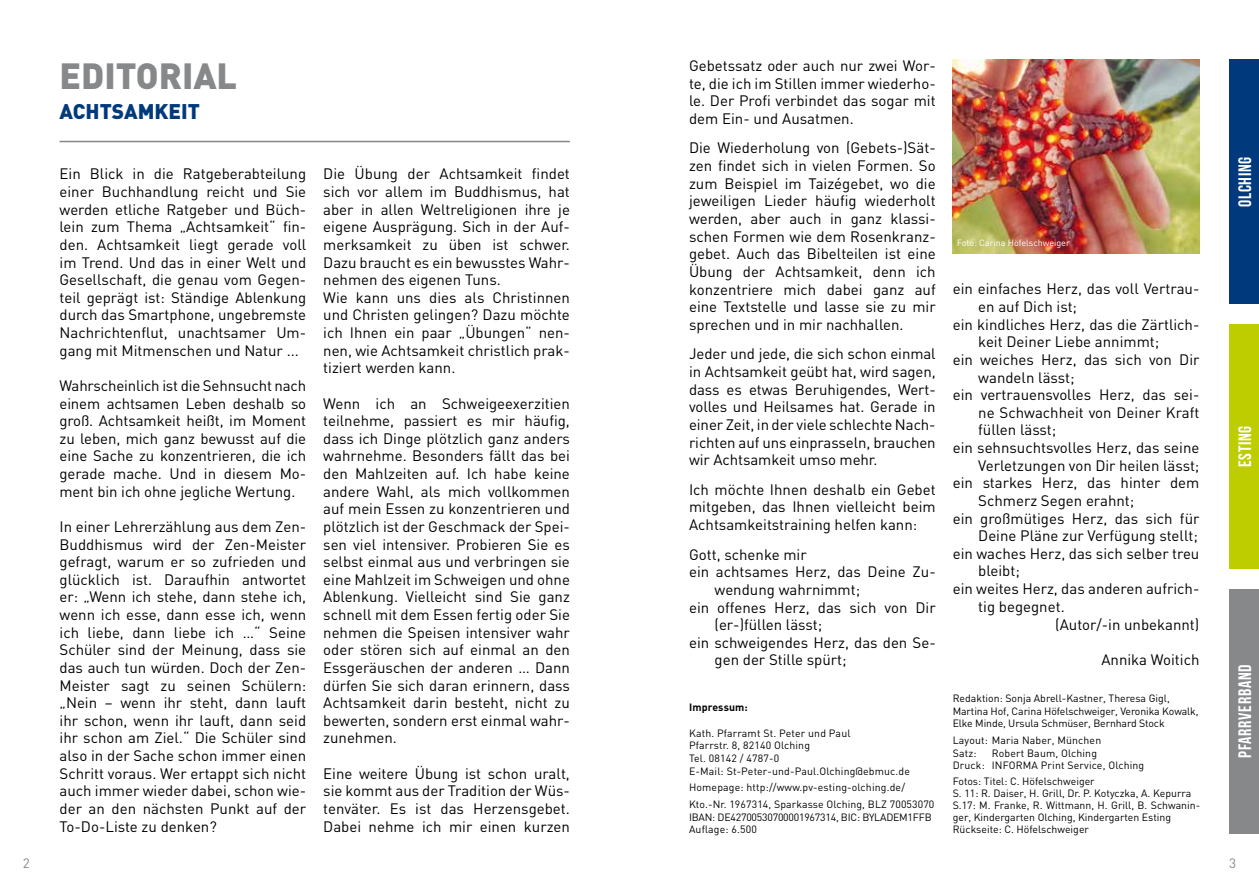
<style>
.page{position:relative;width:1259px;height:893px;background:#fff}
.page>*{position:absolute;margin:0;border:0;box-sizing:border-box;transform-origin:0 0}
.t1{font:900 36px "DIN";color:#87888a}
.t2{font:900 21px "DIN";color:#003a7c}
.t3{font:18px "Bebas Neue";letter-spacing:.04em;color:#fff}
.t4{font:15px/17.5px "DIN";color:#000;text-align:justify}
.t5{font:13.5px "DIN";color:#87888a}
.t6{font:10.5px/12.6px "DIN";color:#000}
.t7{font:10.5px/12.6px "DIN";letter-spacing:-.02em;color:#000}
.t8{font:700 10.5px "DIN";letter-spacing:.015em;color:#000}
.t9{font:9px "DIN";color:#fff}
</style>
<div class="page">
<div style="left:1229px;top:589px;width:30px;height:244px;background:#87888a"></div>
<div style="left:1229px;top:324px;width:30px;height:245px;background:#bdcd00"></div>
<div style="left:1229px;top:60px;width:30px;height:244px;background:#003a7c"></div>
<img style="left:952px;top:60px;width:247px;height:193px">
<hr style="left:60px;top:141px;width:510px;height:1px;background:#87888a">
<h1 class="t1" style="left:60px;top:52px;width:179px">EDITORIAL</h1>
<h2 class="t2" style="left:60px;top:97px;width:142px">ACHTSAMKEIT</h2>
<p class="t4" style="left:60px;top:165px;width:248px">Ein Blick in die Ratgeberabteilung einer Buchhandlung reicht und Sie werden etliche Ratgeber und Büch&shy;lein zum Thema „Achtsamkeit“ fin&shy;den. Achtsamkeit liegt gerade voll im Trend. Und das in einer Welt und Gesellschaft, die genau vom Gegen&shy;teil geprägt ist: Ständige Ablenkung durch das Smartphone, ungebremste Nachrichtenflut, unachtsamer Um&shy;gang mit Mitmenschen und Natur ...</p>
<p class="t4" style="left:60px;top:377px;width:248px">Wahrscheinlich ist die Sehnsucht nach einem achtsamen Leben deshalb so groß. Achtsamkeit heißt, im Moment zu leben, mich ganz bewusst auf die eine Sache zu konzentrieren, die ich gerade mache. Und in diesem Mo&shy;ment bin ich ohne jegliche Wertung.</p>
<p class="t4" style="left:60px;top:518px;width:248px">In einer Lehrerzählung aus dem Zen-Buddhismus wird der Zen-Meister gefragt, warum er so zufrieden und glücklich ist. Daraufhin antwortet er: „Wenn ich stehe, dann stehe ich, wenn ich esse, dann esse ich, wenn ich liebe, dann liebe ich …“ Seine Schüler sind der Meinung, dass sie das auch tun würden. Doch der Zen-Meister sagt zu seinen Schülern: „Nein – wenn ihr steht, dann lauft ihr schon, wenn ihr lauft, dann seid ihr schon am Ziel.“ Die Schüler sind also in der Sache schon immer einen Schritt voraus. Wer ertappt sich nicht auch immer wieder dabei, schon wie&shy;der an den nächsten Punkt auf der To-Do-Liste zu denken?</p>
<p class="t4" style="left:323px;top:165px;width:248px;text-align:left">Die Übung der Achtsamkeit findet sich vor allem im Buddhismus, hat aber in allen Weltreligionen ihre je eigene Ausprägung. Sich in der Auf&shy;merksamkeit zu üben ist schwer.<br>Dazu braucht es ein bewusstes Wahr&shy;nehmen des eigenen Tuns.<br>Wie kann uns dies als Christinnen und Christen gelingen? Dazu möchte ich Ihnen ein paar „Übungen“ nen&shy;nen, wie Achtsamkeit christlich prak&shy;tiziert werden kann.</p>
<p class="t4" style="left:323px;top:395px;width:248px">Wenn ich an Schweigeexerzitien teilnehme, passiert es mir häufig, dass ich Dinge plötzlich ganz anders wahrnehme. Besonders fällt das bei den Mahlzeiten auf. Ich habe keine andere Wahl, als mich vollkommen auf mein Essen zu konzentrieren und plötzlich ist der Geschmack der Spei&shy;sen viel intensiver. Probieren Sie es selbst einmal aus und verbringen sie eine Mahlzeit im Schweigen und ohne Ablenkung. Vielleicht sind Sie ganz schnell mit dem Essen fertig oder Sie nehmen die Speisen intensiver wahr oder stören sich auf einmal an den Essgeräuschen der anderen … Dann dürfen Sie sich daran erinnern, dass Achtsamkeit darin besteht, nicht zu bewerten, sondern erst einmal wahr&shy;zunehmen.</p>
<p class="t4" style="left:323px;top:765px;width:248px">Eine weitere Übung ist schon uralt, sie kommt aus der Tradition der Wüs&shy;tenväter. Es ist das Herzensgebet.<br>Dabei nehme ich mir einen kurzen</p>
<p class="t4" style="left:689px;top:57px;width:248px">Gebetssatz oder auch nur zwei Wor&shy;te, die ich im Stillen immer wiederho&shy;le. Der Profi verbindet das sogar mit dem Ein- und Ausatmen.</p>
<p class="t4" style="left:689px;top:139px;width:248px">Die Wiederholung von (Gebets-)Sät&shy;zen findet sich in vielen Formen. So zum Beispiel im Taizégebet, wo die jeweiligen Lieder häufig wiederholt werden, aber auch in ganz klassi&shy;schen Formen wie dem Rosenkranz&shy;gebet. Auch das Bibelteilen ist eine Übung der Achtsamkeit, denn ich konzentriere mich dabei ganz auf eine Textstelle und lasse sie zu mir sprechen und in mir nachhallen.</p>
<p class="t4" style="left:689px;top:345px;width:248px">Jeder und jede, die sich schon einmal in Achtsamkeit geübt hat, wird sagen, dass es etwas Beruhigendes, Wert&shy;volles und Heilsames hat. Gerade in einer Zeit, in der viele schlechte Nach&shy;richten auf uns einprasseln, brauchen wir Achtsamkeit umso mehr.</p>
<p class="t4" style="left:689px;top:481px;width:248px">Ich möchte Ihnen deshalb ein Gebet mitgeben, das Ihnen vielleicht beim Achtsamkeitstraining helfen kann:</p>
<p class="t4" style="left:689px;top:546px;width:119px">Gott, schenke mir</p>
<p class="t4" style="left:689px;top:563px;width:248px">ein achtsames Herz, das Deine Zu-</p>
<p class="t4" style="left:714px;top:581px;width:147px">wendung wahrnimmt;</p>
<p class="t4" style="left:689px;top:599px;width:248px">ein offenes Herz, das sich von Dir</p>
<p class="t4" style="left:714px;top:616px;width:109px">(er-)füllen lässt;</p>
<p class="t4" style="left:689px;top:634px;width:248px">ein schweigendes Herz, das den Se-</p>
<p class="t4" style="left:714px;top:651px;width:134px">gen der Stille spürt;</p>
<p class="t8" style="left:689px;top:701px;width:60px">Impressum:</p>
<p class="t6" style="left:689px;top:727px;width:222px">Kath. Pfarramt St. Peter und Paul<br>Pfarrstr. 8, 82140 Olching<br>Tel. 08142 / 4787-0<br>E-Mail: St-Peter-und-Paul.Olching@ebmuc.de</p>
<p class="t6" style="left:689px;top:779px;width:247px;line-height:16.8px">Homepage: http://www.pv-esting-olching.de/<br>Kto.-Nr. 1967314, Sparkasse Olching, BLZ 70053070</p>
<p class="t7" style="left:689px;top:811px;width:244px">IBAN: DE42700530700001967314, BIC: BYLADEM1FFB<br>Auflage: 6.500</p>
<p class="t9" style="left:957px;top:237px;width:114px">Foto: Carina Höfelschweiger</p>
<p class="t4" style="left:952px;top:280px;width:248px">ein einfaches Herz, das voll Vertrau-</p>
<p class="t4" style="left:978px;top:298px;width:100px">en auf Dich ist;</p>
<p class="t4" style="left:952px;top:316px;width:248px">ein kindliches Herz, das die Zärtlich-</p>
<p class="t4" style="left:978px;top:333px;width:183px">keit Deiner Liebe annimmt;</p>
<p class="t4" style="left:952px;top:351px;width:248px">ein weiches Herz, das sich von Dir</p>
<p class="t4" style="left:978px;top:369px;width:98px">wandeln lässt;</p>
<p class="t4" style="left:952px;top:386px;width:248px">ein vertrauensvolles Herz, das sei-</p>
<p class="t4" style="left:978px;top:404px;width:223px">ne Schwachheit von Deiner Kraft</p>
<p class="t4" style="left:978px;top:421px;width:80px">füllen lässt;</p>
<p class="t4" style="left:952px;top:439px;width:248px">ein sehnsuchtsvolles Herz, das seine</p>
<p class="t4" style="left:978px;top:457px;width:223px">Verletzungen von Dir heilen lässt;</p>
<p class="t4" style="left:952px;top:474px;width:248px">ein starkes Herz, das hinter dem</p>
<p class="t4" style="left:978px;top:492px;width:157px">Schmerz Segen erahnt;</p>
<p class="t4" style="left:952px;top:510px;width:248px">ein großmütiges Herz, das sich für</p>
<p class="t4" style="left:978px;top:527px;width:221px">Deine Pläne zur Verfügung stellt;</p>
<p class="t4" style="left:952px;top:545px;width:248px">ein waches Herz, das sich selber treu</p>
<p class="t4" style="left:978px;top:562px;width:43px">bleibt;</p>
<p class="t4" style="left:952px;top:580px;width:248px">ein weites Herz, das anderen aufrich-</p>
<p class="t4" style="left:978px;top:598px;width:88px">tig begegnet.</p>
<p class="t4" style="left:1055px;top:616px;width:146px">(Autor/-in unbekannt)</p>
<p class="t4" style="left:1101px;top:651px;width:99px">Annika Woitich</p>
<p class="t6" style="left:952px;top:692px;width:247px">Redaktion: Sonja Abrell-Kastner, Theresa Gigl,<br>Martina Hof, Carina Höfelschweiger, Veronika Kowalk,<br>Elke Minde, Ursula Schmüser, Bernhard Stock</p>
<p class="t6" style="left:952px;top:734px;width:150px">Layout: Maria Naber, München<br>Satz:</p>
<p class="t6" style="left:952px;top:747px;width:193px;text-indent:39px">Robert Baum, Olching<br>Druck: INFORMA Print Service, Olching</p>
<p class="t6" style="left:952px;top:776px;width:249px;line-height:12px">Fotos: Titel: C. Höfelschweiger<br>S. 11: R. Daiser, H. Grill, Dr. P. Kotyczka, A. Kepurra S.17: M. Franke, R. Wittmann, H. Grill, B. Schwanin&shy;ger, Kindergarten Olching, Kindergarten Esting Rückseite: C. Höfelschweiger</p>
<p class="t3" style="left:1235px;top:207px;width:52px;rotate:-90deg">OLCHING</p>
<p class="t3" style="left:1235px;top:467px;width:43px;rotate:-90deg">ESTING</p>
<p class="t3" style="left:1235px;top:758px;width:95px;rotate:-90deg">PFARRVERBAND</p>
<p class="t5" style="left:23px;top:856px;width:9px">2</p>
<p class="t5" style="left:1229px;top:856px;width:9px">3</p>
</div>
